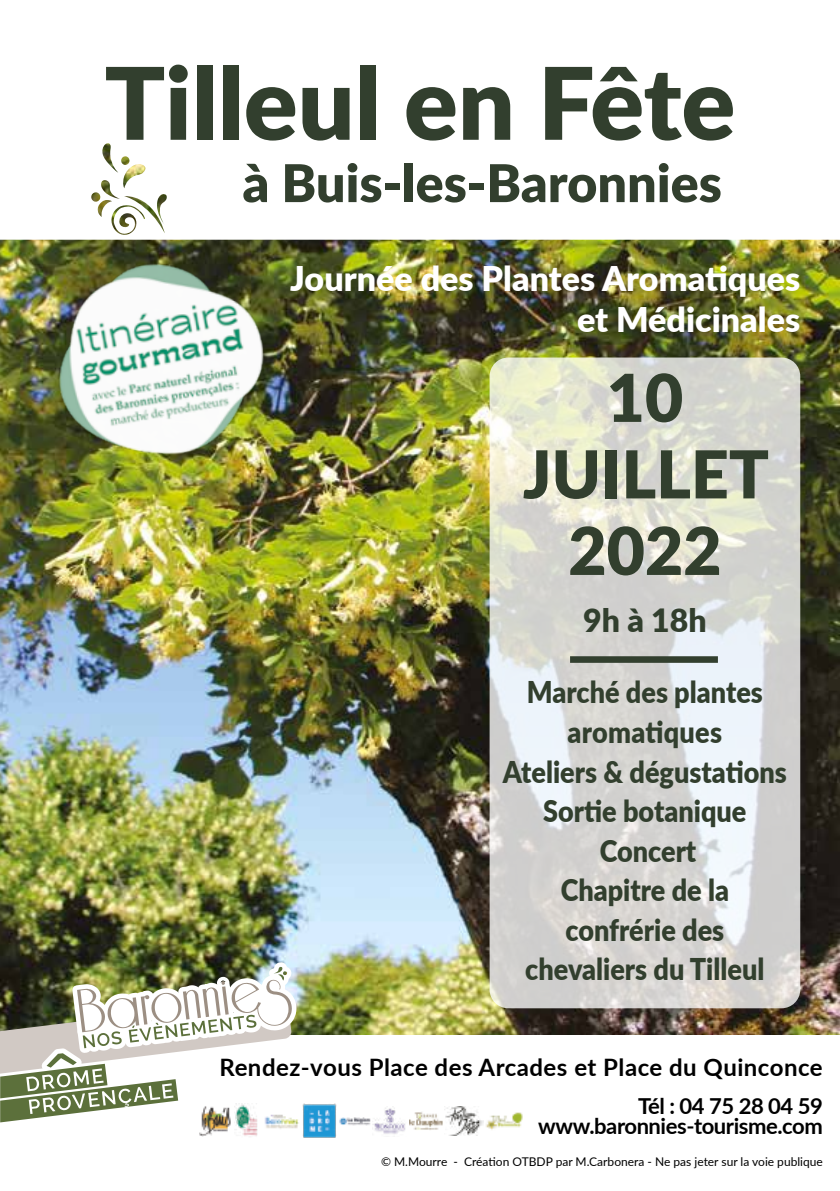
<style>
.page{position:relative;width:840px;height:1191px;background:#fff}
.page>*{position:absolute;margin:0;border:0;box-sizing:border-box;transform-origin:0 0}
.t1{font:900 100px "Lato";color:#323f2e}
.t2{font:900 66px/76.4px "Lato";color:#323f2e;text-align:center}
.t3{font:900 52px "Lato";color:#323f2e}
.t4{font:900 34px/40.8px "Lato";color:#fff;text-align:right}
.t5{font:900 32px "Lato";color:#323f2e}
.t6{font:900 30px/39.6px "Lato";color:#323f2e;text-align:center;scale:.9 1}
.t7{font:700 24px "Lato";letter-spacing:.02em;color:#000}
.t8{font:700 22px/19.8px "Lato";letter-spacing:-.02em;color:#000;text-align:right}
.t9{font:12px "Lato";color:#000}
</style>
<div class="page">
<img style="left:0;top:240px;width:839px;height:795px">
<svg style="left:91px;top:143px;width:748px;height:97px"></svg>
<svg style="left:489px;top:357px;width:310px;height:651px;background:#dbdbd6"></svg>
<div style="left:569px;top:656px;width:148px;height:7px;background:#323f2e"></div>
<img style="left:0;top:841px;width:303px;height:296px">
<img style="left:234px;top:1103px;width:25px;height:34px">
<img style="left:302px;top:1103px;width:34px;height:35px">
<img style="left:339px;top:1117px;width:32px;height:9px">
<img style="left:200px;top:1105px;width:32px;height:31px">
<img style="left:262px;top:1106px;width:39px;height:30px">
<img style="left:444px;top:1106px;width:79px;height:30px">
<img style="left:372px;top:1106px;width:34px;height:28px">
<img style="left:409px;top:1112px;width:34px;height:18px">
<img style="left:0;top:213px;width:358px;height:302px">
<h1 class="t1" style="left:104px;top:28px;width:632px">Tilleul en Fête</h1>
<h3 class="t3" style="left:242px;top:144px;width:480px">à Buis-les-Baronnies</h3>
<p class="t4" style="left:290px;top:257px;width:511px">Journée des Plantes Aromatiques et Médicinales</p>
<h2 class="t2" style="left:522px;top:357px;width:247px">10<br>JUILLET<br>2022</h2>
<p class="t5" style="left:582px;top:596px;width:125px">9h à 18h</p>
<p class="t6" style="left:502px;top:671px;width:317px">Marché des plantes aromatiques<br>Ateliers &amp; dégustations<br>Sortie botanique<br>Concert<br>Chapitre de la confrérie des chevaliers du Tilleul</p>
<p class="t7" style="left:219px;top:1049px;width:604px">Rendez-vous Place des Arcades et Place du Quinconce</p>
<p class="t8" style="left:538px;top:1095px;width:286px">Tél : 04 75 28 04 59 www.baronnies-tourisme.com</p>
<p class="t9" style="left:381px;top:1153px;width:443px">© M.Mourre - Création OTBDP par M.Carbonera - Ne pas jeter sur la voie publique</p>
</div>
